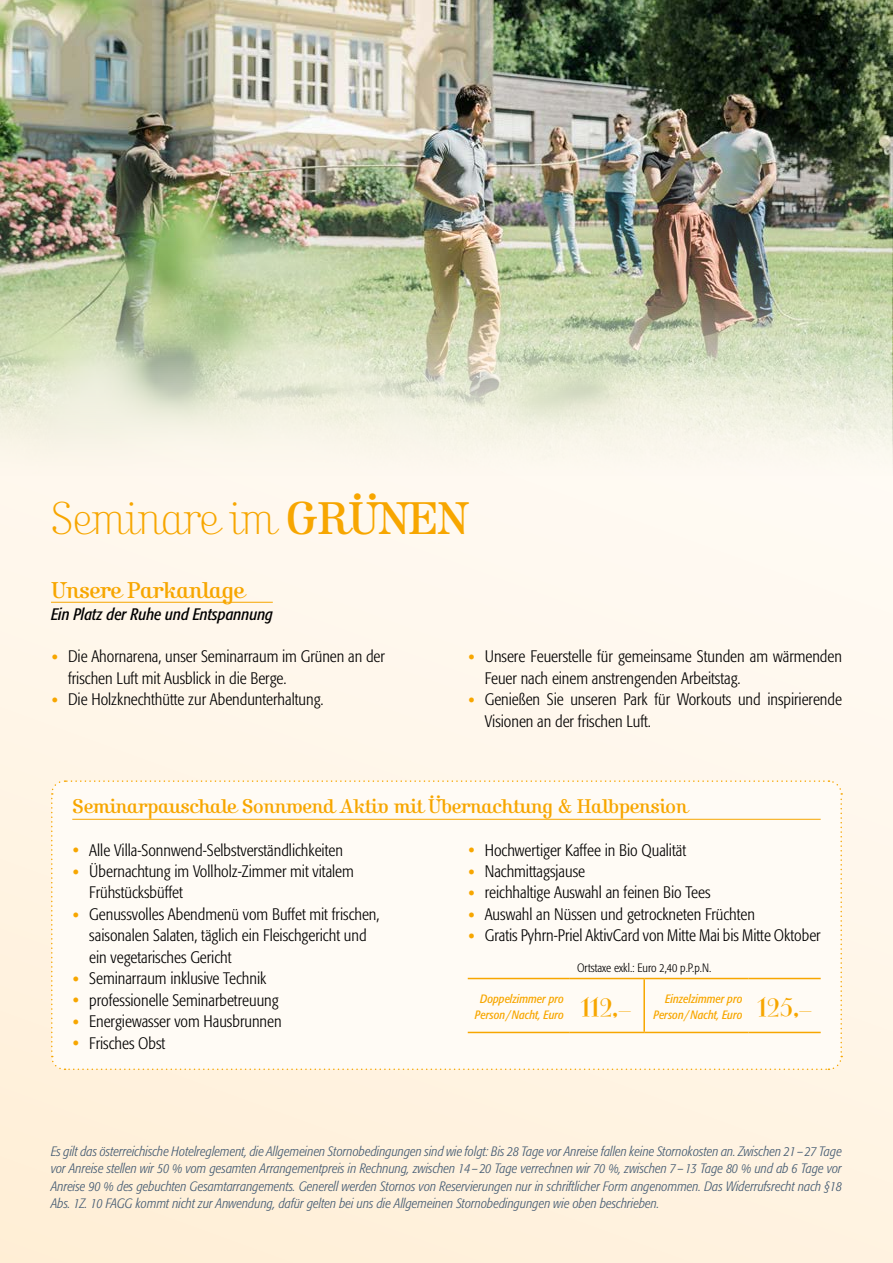
<style>
.page{position:relative;width:893px;height:1263px;background:#fff}
.page>*{position:absolute;margin:0;border:0;box-sizing:border-box;transform-origin:0 0}
.t1{font:300 45px "Kursivschrift BQ";letter-spacing:-.01em;color:#f7a600}
.t2{font:30px "Mona Lisa Solid ITCTT";letter-spacing:.005em;color:#f7a600}
.t3{font:22.5px "Kursivschrift BQ";letter-spacing:-.02em;color:#f7a600}
.t4{font:19.5px "Kursivschrift BQ";letter-spacing:-.02em;color:#f7a600}
.t5{font:300 condensed 16.5px/21.5px "Formata BQ";color:#000}
.t6{font:italic condensed 16.5px "Formata BQ";color:#000}
.t7{font:italic 300 condensed 13.5px/17.5px "Formata BQ";color:#435a72;text-align:justify}
.t8{font:italic condensed 12px/15.6px "Formata BQ";color:#f7a600;text-align:center}
.t9{font:300 condensed 12px "Formata BQ";color:#000}
.s1{font-weight:400}
.s2{color:#f7a600}
</style>
<div class="page">
<div style="left:0;top:0;width:893px;height:1263px;background:linear-gradient(to right,#fff4e3,#fff7ec)"></div>
<img style="left:0;top:0;width:893px;height:480px">
<hr style="left:51px;top:602px;width:222px;height:1px;background:#f7a600">
<div style="left:50px;top:780px;width:793px;height:291px;background:#fffbf5"></div>
<hr style="left:72px;top:819px;width:749px;height:1px;background:#f7a600">
<hr style="left:468px;top:978px;width:102px;height:1px;background:#f7a600">
<hr style="left:644px;top:978px;width:104px;height:1px;background:#f7a600">
<hr style="left:748px;top:978px;width:73px;height:1px;background:#f7a600">
<hr style="left:468px;top:1032px;width:102px;height:1px;background:#f7a600">
<hr style="left:644px;top:1032px;width:104px;height:1px;background:#f7a600">
<hr style="left:748px;top:1032px;width:73px;height:1px;background:#f7a600">
<hr style="left:570px;top:978px;width:74px;height:1px;background:#f7a600">
<hr style="left:570px;top:1032px;width:74px;height:1px;background:#f7a600">
<hr style="left:643px;top:979px;width:2px;height:53px;background:#f7a600">
<h1 class="t1" style="left:51px;top:491px;width:419px">Seminare im <span class="s1">GRÜNEN</span></h1>
<h3 class="t3" style="left:51px;top:577px;width:195px">Unsere Parkanlage</h3>
<p class="t6" style="left:51px;top:604px;width:223px">Ein Platz der Ruhe und Entspannung</p>
<p class="t5" style="left:68px;top:646px;width:318px;text-indent:-17px"><span class="s2">•</span> Die Ahornarena, unser Seminarraum im Grünen an der frischen Luft mit Ausblick in die Berge.</p>
<p class="t5" style="left:51px;top:689px;width:274px"><span class="s2">•</span> Die Holzknechthütte zur Abendunterhaltung.</p>
<p class="t5" style="left:485px;top:646px;width:359px;text-indent:-17px"><span class="s2">•</span> Unsere Feuerstelle für gemeinsame Stunden am wärmenden<br>Feuer nach einem anstrengenden Arbeitstag.</p>
<p class="t5" style="left:485px;top:689px;width:359px;text-indent:-17px"><span class="s2">•</span> Genießen Sie unseren Park für Workouts und inspirierende<br>Visionen an der frischen Luft.</p>
<p class="t4" style="left:72px;top:795px;width:617px">Seminarpauschale Sonnwend Aktiv mit Übernachtung &amp; Halbpension</p>
<p class="t5" style="left:72px;top:839px;width:272px"><span class="s2">•</span> Alle Villa-Sonnwend-Selbstverständlichkeiten</p>
<p class="t5" style="left:89px;top:860px;width:266px;text-indent:-17px"><span class="s2">•</span> Übernachtung im Vollholz-Zimmer mit vitalem<br>Frühstücksbüffet</p>
<p class="t5" style="left:89px;top:903px;width:292px;text-indent:-17px"><span class="s2">•</span> Genussvolles Abendmenü vom Buffet mit frischen, saisonalen Salaten, täglich ein Fleischgericht und ein vegetarisches Gericht</p>
<p class="t5" style="left:72px;top:967px;width:195px"><span class="s2">•</span> Seminarraum inklusive Technik</p>
<p class="t5" style="left:72px;top:989px;width:208px"><span class="s2">•</span> professionelle Seminarbetreuung</p>
<p class="t5" style="left:72px;top:1010px;width:211px"><span class="s2">•</span> Energiewasser vom Hausbrunnen</p>
<p class="t5" style="left:72px;top:1032px;width:95px"><span class="s2">•</span> Frisches Obst</p>
<p class="t5" style="left:468px;top:839px;width:220px"><span class="s2">•</span> Hochwertiger Kaffee in Bio Qualität</p>
<p class="t5" style="left:468px;top:860px;width:119px"><span class="s2">•</span> Nachmittagsjause</p>
<p class="t5" style="left:468px;top:882px;width:244px"><span class="s2">•</span> reichhaltige Auswahl an feinen Bio Tees</p>
<p class="t5" style="left:468px;top:903px;width:289px"><span class="s2">•</span> Auswahl an Nüssen und getrockneten Früchten</p>
<p class="t5" style="left:468px;top:925px;width:354px"><span class="s2">•</span> Gratis Pyhrn-Priel AktivCard von Mitte Mai bis Mitte Oktober</p>
<p class="t9" style="left:577px;top:961px;width:136px">Ortstaxe exkl.: Euro 2,40 p.P.p.N.</p>
<p class="t8" style="left:475px;top:991px;width:90px">Doppelzimmer pro<br>Person /Nacht, Euro</p>
<h2 class="t2" style="left:581px;top:987px;width:52px">112,–</h2>
<p class="t8" style="left:653px;top:991px;width:90px;text-align:right">Einzelzimmer pro<br>Person /Nacht, Euro</p>
<h2 class="t2" style="left:758px;top:987px;width:56px">125,–</h2>
<p class="t7" style="left:51px;top:1142px;width:792px">Es gilt das österreichische Hotelreglement, die Allgemeinen Stornobedingungen sind wie folgt: Bis 28 Tage vor Anreise fallen keine Stornokosten an. Zwischen 21 – 27 Tage vor Anreise stellen wir 50 % vom gesamten Arrangementpreis in Rechnung, zwischen 14 – 20 Tage verrechnen wir 70 %, zwischen 7 – 13 Tage 80 % und ab 6 Tage vor Anreise 90 % des gebuchten Gesamtarrangements. Generell werden Stornos von Reservierungen nur in schriftlicher Form angenommen. Das Widerrufsrecht nach §18<br>Abs. 1Z. 10 FAGG kommt nicht zur Anwendung, dafür gelten bei uns die Allgemeinen Stornobedingungen wie oben beschrieben.</p>
</div>
